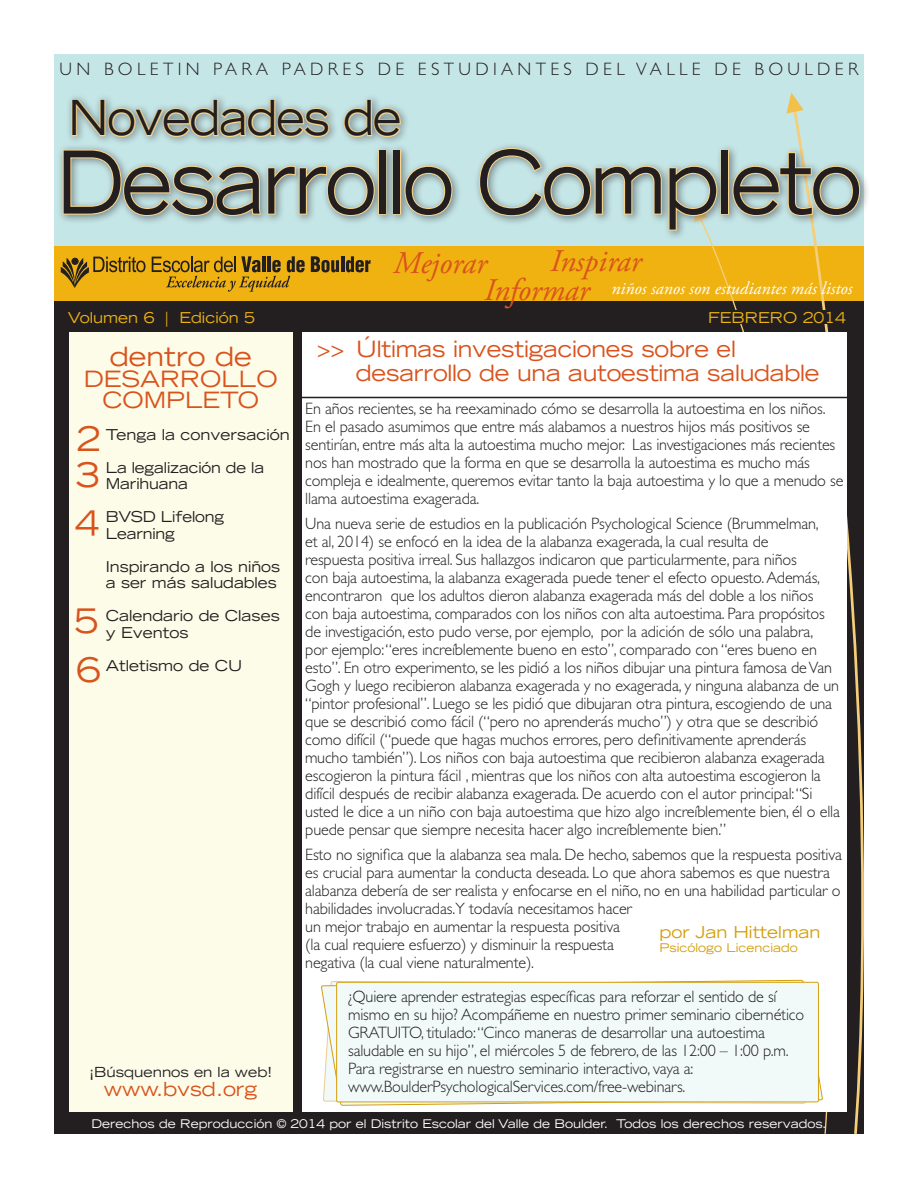
<style>
.page{position:relative;width:918px;height:1188px;background:#fff}
.page>*{position:absolute;margin:0;border:0;box-sizing:border-box;transform-origin:0 0}
.t1{font:expanded 86.7px "Trade Gothic LT Std";letter-spacing:-.03em;color:#231f20;scale:.88 1}
.t2{font:expanded 48.3px "Trade Gothic LT Std";letter-spacing:-.02em;color:#231f20;scale:.88 1}
.t3{font:expanded 33.75px/36.5px "Trade Gothic LT Std";color:#d9531c}
.t4{font:italic 31.5px/26.2px "Adobe Garamond Pro";color:#d9531c}
.t5{font:expanded 26.55px "Trade Gothic LT Std";color:#d9531c}
.t6{font:expanded 22.5px/21px "Trade Gothic LT Std";letter-spacing:-.01em;color:#d9531c;text-align:center}
.t7{font:expanded 19.5px "Trade Gothic LT Std";color:#d9531c}
.t8{font:300 18px "Gill Sans Std";letter-spacing:.24em;color:#231f20}
.t9{font:italic 18px "Adobe Garamond Pro";color:#fff}
.t10{font:300 16.5px/18px "Gill Sans Std";letter-spacing:-.01em;color:#231f20}
.t11{font:expanded 16.5px "Trade Gothic LT Std";color:#d49f0c}
.t12{font:expanded 15px/16.5px "Trade Gothic LT Std";color:#231f20}
.t13{font:expanded 15px "Trade Gothic LT Std";color:#efb211}
.t14{font:expanded 13.95px "Trade Gothic LT Std";color:#231f20}
.t15{font:expanded 12px "Trade Gothic LT Std";color:#fff}
.t16{font:expanded 12px "Trade Gothic LT Std";color:#d49f0c}
</style>
<div class="page">
<div style="left:54px;top:54px;width:810px;height:250px;background:#c5e6e7"></div>
<div style="left:54px;top:291px;width:810px;height:843px;background:#231f20"></div>
<div style="left:54px;top:246px;width:644px;height:55px;background:#efb211"></div>
<div style="left:69px;top:332px;width:224px;height:780px;background:#fcfce9"></div>
<svg style="left:698px;top:241px;width:166px;height:893px"></svg>
<div style="left:302px;top:332px;width:544px;height:780px;background:#fff"></div>
<div style="left:732px;top:310px;width:99px;height:13px;background:#231f20"></div>
<div style="left:56px;top:93px;width:814px;height:148px;background:#231f20;opacity:.5"></div>
<svg style="left:70px;top:98px;width:260px;height:40px"></svg>
<svg style="left:343px;top:98px;width:59px;height:40px"></svg>
<svg style="left:62px;top:148px;width:314px;height:69px"></svg>
<div style="left:378px;top:150px;width:8px;height:65px;border:2px solid #f7d38c"></div>
<div style="left:393px;top:150px;width:8px;height:65px;border:2px solid #f7d38c"></div>
<svg style="left:403px;top:165px;width:51px;height:52px"></svg>
<svg style="left:478px;top:147px;width:240px;height:85px"></svg>
<div style="left:721px;top:150px;width:8px;height:65px;border:2px solid #f7d38c"></div>
<svg style="left:731px;top:151px;width:130px;height:66px"></svg>
<svg style="left:311px;top:256px;width:28px;height:16px"></svg>
<hr style="left:341px;top:256px;width:3px;height:16px;background:#231f20">
<svg style="left:346px;top:256px;width:24px;height:16px"></svg>
<svg style="left:152px;top:256px;width:153px;height:36px;background:#bb8c14"></svg>
<svg style="left:61px;top:257px;width:85px;height:31px;background:#bd8e14"></svg>
<div style="left:72px;top:258px;width:6px;height:7px;border:1px solid #231f20;border-radius:50%"></div>
<hr style="left:302px;top:397px;width:552px;height:1px;background:#231f20">
<svg style="left:321px;top:979px;width:502px;height:153px"></svg>
<div style="left:337px;top:982px;width:481px;height:120px;background:#f2faf9;border-radius:2px"></div>
<div style="left:336px;top:982px;width:483px;height:120px;border:1px solid #d49f0c;border-radius:2px"></div>
<p class="t8" style="left:60px;top:59px;width:800px">UN BOLETIN PARA PADRES DE ESTUDIANTES DEL VALLE DE BOULDER</p>
<h2 class="t2" style="left:68px;top:86px;width:380px">Novedades de</h2>
<h1 class="t1" style="left:56px;top:125px;width:916px">Desarrollo Completo</h1>
<h3 class="t4" style="left:550px;top:249px;width:93px">Inspirar</h3>
<h3 class="t4" style="left:484px;top:251px;width:107px;text-indent:-91px">Mejorar<br>Informar</h3>
<p class="t9" style="left:611px;top:278px;width:243px">niños sanos son estudiantes más listos</p>
<p class="t13" style="left:68px;top:307px;width:188px">Volumen 6 | Edición 5</p>
<p class="t13" style="left:708px;top:307px;width:139px">FEBRERO 2014</p>
<h3 class="t5" style="left:110px;top:339px;width:144px">dentro de</h3>
<h3 class="t6" style="left:84px;top:368px;width:195px">DESARROLLO<br>COMPLETO</h3>
<h3 class="t3" style="left:76px;top:419px;width:26px">2<br>3</h3>
<h3 class="t3" style="left:75px;top:504px;width:26px">4</h3>
<p class="t12" style="left:106px;top:426px;width:186px">Tenga la conversación</p>
<p class="t12" style="left:106px;top:459px;width:160px">La legalización de la<br>Marihuana</p>
<p class="t12" style="left:106px;top:508px;width:120px">BVSD Lifelong<br>Learning</p>
<p class="t12" style="left:106px;top:558px;width:176px">Inspirando a los niños a ser más saludables</p>
<p class="t12" style="left:106px;top:607px;width:176px">Calendario de Clases y Eventos</p>
<p class="t12" style="left:106px;top:657px;width:138px">Atletismo de CU</p>
<h3 class="t3" style="left:74px;top:602px;width:26px">5</h3>
<h3 class="t3" style="left:76px;top:650px;width:26px">6</h3>
<p class="t14" style="left:89px;top:1062px;width:184px">¡Búsquennos en la web!</p>
<p class="t7" style="left:104px;top:1076px;width:155px">www.bvsd.org</p>
<h3 class="t6" style="left:356px;top:337px;width:465px;line-height:24px;text-align:left;text-indent:-39px">&gt;&gt; Últimas investigaciones sobre el desarrollo de una autoestima saludable</h3>
<p class="t10" style="left:305px;top:400px;width:540px">En años recientes, se ha reexaminado cómo se desarrolla la autoestima en los niños.<br>En el pasado asumimos que entre más alabamos a nuestros hijos más positivos se sentirían, entre más alta la autoestima mucho mejor. Las investigaciones más recientes nos han mostrado que la forma en que se desarrolla la autoestima es mucho más compleja e idealmente, queremos evitar tanto la baja autoestima y lo que a menudo se llama autoestima exagerada.</p>
<p class="t10" style="left:305px;top:515px;width:536px">Una nueva serie de estudios en la publicación Psychological Science (Brummelman,<br>et al, 2014) se enfocó en la idea de la alabanza exagerada, la cual resulta de<br>respuesta positiva irreal. Sus hallazgos indicaron que particularmente, para niños<br>con baja autoestima, la alabanza exagerada puede tener el efecto opuesto. Además, encontraron que los adultos dieron alabanza exagerada más del doble a los niños con baja autoestima, comparados con los niños con alta autoestima. Para propósitos de investigación, esto pudo verse, por ejemplo, por la adición de sólo una palabra,<br>por ejemplo: “eres increíblemente bueno en esto”, comparado con “eres bueno en esto”. En otro experimento, se les pidió a los niños dibujar una pintura famosa de Van Gogh y luego recibieron alabanza exagerada y no exagerada, y ninguna alabanza de un “pintor profesional”. Luego se les pidió que dibujaran otra pintura, escogiendo de una que se describió como fácil (“pero no aprenderás mucho”) y otra que se describió como difícil (“puede que hagas muchos errores, pero definitivamente aprenderás mucho también”). Los niños con baja autoestima que recibieron alabanza exagerada escogieron la pintura fácil , mientras que los niños con alta autoestima escogieron la difícil después de recibir alabanza exagerada. De acuerdo con el autor principal: “Si usted le dice a un niño con baja autoestima que hizo algo increíblemente bien, él o ella puede pensar que siempre necesita hacer algo increíblemente bien.”</p>
<p class="t10" style="left:305px;top:846px;width:538px">Esto no significa que la alabanza sea mala. De hecho, sabemos que la respuesta positiva es crucial para aumentar la conducta deseada. Lo que ahora sabemos es que nuestra alabanza debería de ser realista y enfocarse en el niño, no en una habilidad particular o habilidades involucradas.Y todavía necesitamos hacer<br>un mejor trabajo en aumentar la respuesta positiva<br>(la cual requiere esfuerzo) y disminuir la respuesta<br>negativa (la cual viene naturalmente).</p>
<p class="t11" style="left:659px;top:921px;width:163px">por Jan Hittelman</p>
<p class="t16" style="left:659px;top:940px;width:140px">Psicólogo Licenciado</p>
<p class="t10" style="left:348px;top:988px;width:458px">¿Quiere aprender estrategias específicas para reforzar el sentido de sí mismo en su hijo? Acompáñeme en nuestro primer seminario cibernético GRATUITO, titulado: “Cinco maneras de desarrollar una autoestima saludable en su hijo”, el miércoles 5 de febrero, de las 12:00 – 1:00 p.m.<br>Para registrarse en nuestro seminario interactivo, vaya a: www.BoulderPsychologicalServices.com/free-webinars.</p>
<p class="t15" style="left:92px;top:1116px;width:736px">Derechos de Reproducción © 2014 por el Distrito Escolar del Valle de Boulder. Todos los derechos reservados.</p>
</div>
